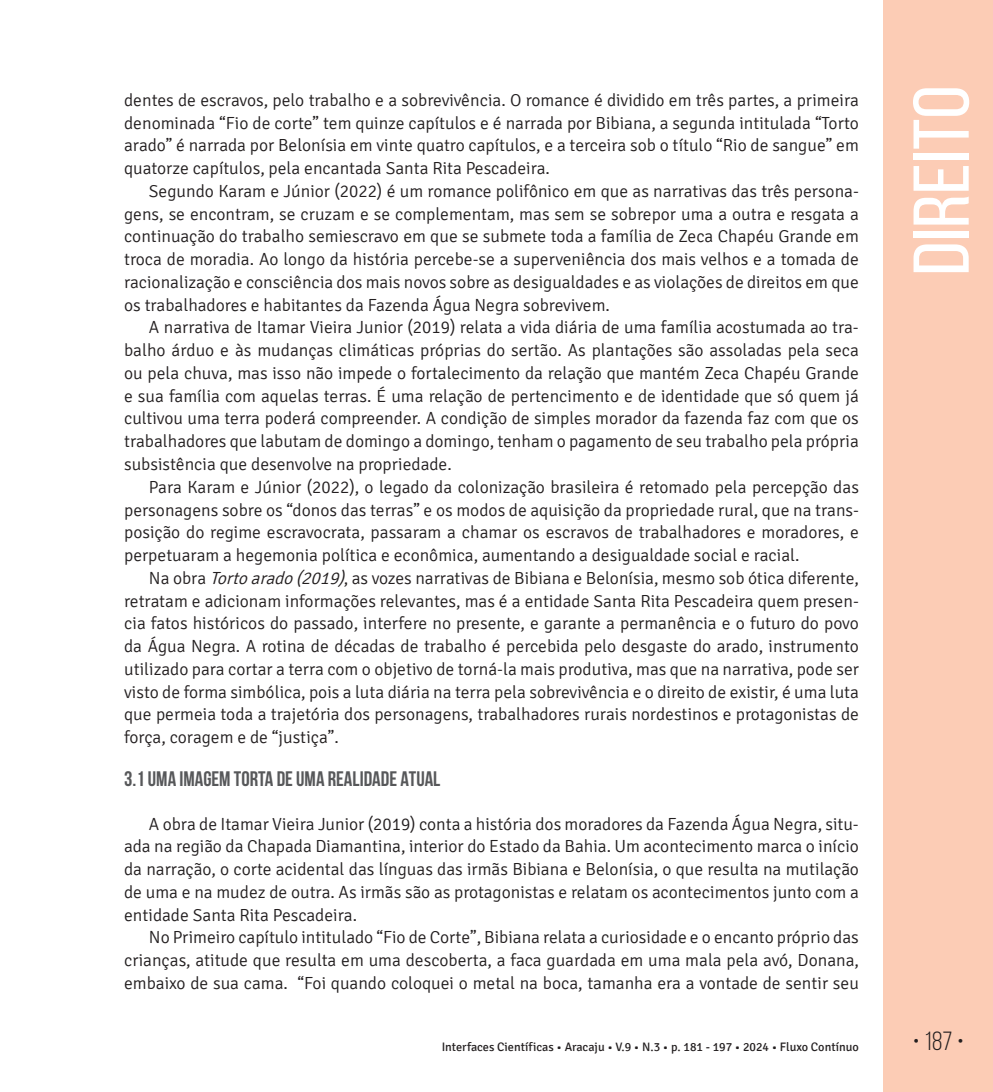
<style>
.page{position:relative;width:993px;height:1092px;background:#fff}
.page>*{position:absolute;margin:0;border:0;box-sizing:border-box;transform-origin:0 0}
.t1{font:78.75px "Bebas Neue";color:#fff;scale:1.09 1}
.t2{font:26.25px "Bebas Neue";color:#231f20}
.t3{font:700 21px "Bebas Neue";color:#57585a}
.t4{font:300 17.5px/22.8px "Signika";color:#231f20;text-align:justify}
.t5{font:12.25px "Signika";color:#231f20}
.s1{font-style:italic}
</style>
<div class="page">
<div style="left:883px;top:0;width:109px;height:1091px;background:#fcccb5"></div>
<p class="t4" style="left:124px;top:89px;width:736px">dentes de escravos, pelo trabalho e a sobrevivência. O romance é dividido em três partes, a primeira denominada “Fio de corte” tem quinze capítulos e é narrada por Bibiana, a segunda intitulada “Torto arado” é narrada por Belonísia em vinte quatro capítulos, e a terceira sob o título “Rio de sangue” em quatorze capítulos, pela encantada Santa Rita Pescadeira.</p>
<p class="t4" style="left:124px;top:180px;width:736px;text-indent:25px">Segundo Karam e Júnior (2022) é um romance polifônico em que as narrativas das três persona&shy;gens, se encontram, se cruzam e se complementam, mas sem se sobrepor uma a outra e resgata a continuação do trabalho semiescravo em que se submete toda a família de Zeca Chapéu Grande em troca de moradia. Ao longo da história percebe-se a superveniência dos mais velhos e a tomada de racionalização e consciência dos mais novos sobre as desigualdades e as violações de direitos em que os trabalhadores e habitantes da Fazenda Água Negra sobrevivem.</p>
<p class="t4" style="left:124px;top:316px;width:736px;text-indent:25px">A narrativa de Itamar Vieira Junior (2019) relata a vida diária de uma família acostumada ao tra&shy;balho árduo e às mudanças climáticas próprias do sertão. As plantações são assoladas pela seca ou pela chuva, mas isso não impede o fortalecimento da relação que mantém Zeca Chapéu Grande e sua família com aquelas terras. É uma relação de pertencimento e de identidade que só quem já cultivou uma terra poderá compreender. A condição de simples morador da fazenda faz com que os trabalhadores que labutam de domingo a domingo, tenham o pagamento de seu trabalho pela própria subsistência que desenvolve na propriedade.</p>
<p class="t4" style="left:124px;top:476px;width:736px;text-indent:25px">Para Karam e Júnior (2022), o legado da colonização brasileira é retomado pela percepção das personagens sobre os “donos das terras” e os modos de aquisição da propriedade rural, que na trans&shy;posição do regime escravocrata, passaram a chamar os escravos de trabalhadores e moradores, e perpetuaram a hegemonia política e econômica, aumentando a desigualdade social e racial.</p>
<p class="t4" style="left:124px;top:567px;width:736px;text-indent:25px">Na obra <span class="s1">Tortoarado(2019)</span>, as vozes narrativas de Bibiana e Belonísia, mesmo sob ótica diferente, retratam e adicionam informações relevantes, mas é a entidade Santa Rita Pescadeira quem presen&shy;cia fatos históricos do passado, interfere no presente, e garante a permanência e o futuro do povo da Água Negra. A rotina de décadas de trabalho é percebida pelo desgaste do arado, instrumento utilizado para cortar a terra com o objetivo de torná-la mais produtiva, mas que na narrativa, pode ser visto de forma simbólica, pois a luta diária na terra pela sobrevivência e o direito de existir, é uma luta que permeia toda a trajetória dos personagens, trabalhadores rurais nordestinos e protagonistas de força, coragem e de “justiça”.</p>
<p class="t3" style="left:124px;top:766px;width:318px">3.1 UMA IMAGEM TORTA DE UMA REALIDADE ATUAL</p>
<p class="t4" style="left:124px;top:812px;width:736px;text-indent:25px">A obra de Itamar Vieira Junior (2019) conta a história dos moradores da Fazenda Água Negra, situ&shy;ada na região da Chapada Diamantina, interior do Estado da Bahia. Um acontecimento marca o início da narração, o corte acidental das línguas das irmãs Bibiana e Belonísia, o que resulta na mutilação de uma e na mudez de outra. As irmãs são as protagonistas e relatam os acontecimentos junto com a entidade Santa Rita Pescadeira.</p>
<p class="t4" style="left:124px;top:926px;width:736px;text-indent:25px">No Primeiro capítulo intitulado “Fio de Corte”, Bibiana relata a curiosidade e o encanto próprio das crianças, atitude que resulta em uma descoberta, a faca guardada em uma mala pela avó, Donana, embaixo de sua cama. “Foi quando coloquei o metal na boca, tamanha era a vontade de sentir seu</p>
<h1 class="t1" style="left:898px;top:275px;width:176px;rotate:-90deg">Direito</h1>
<p class="t5" style="left:441px;top:1040px;width:418px">Interfaces Científicas • Aracaju • V.9 • N.3 • p. 181 - 197 • 2024 • Fluxo Contínuo</p>
<h2 class="t2" style="left:912px;top:1026px;width:53px">• 187 •</h2>
</div>
